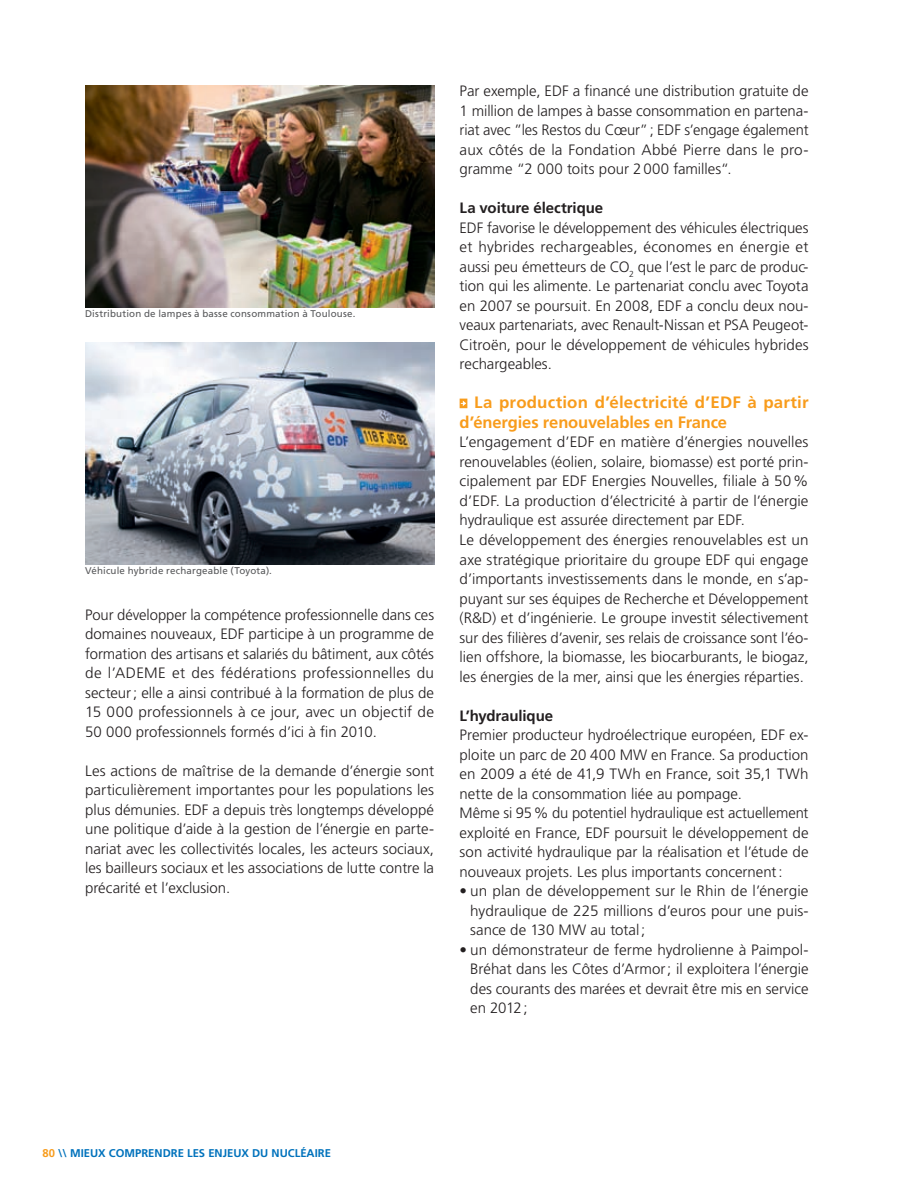
<style>
.page{position:relative;width:915px;height:1191px;background:#fff}
.page>*{position:absolute;margin:0;border:0;box-sizing:border-box;transform-origin:0 0}
.t1{font:700 16.5px/19.5px "Frutiger LT Std";color:#f89c1c}
.t2{font:300 15px/19.5px "Frutiger LT Std";color:#231f20;text-align:justify}
.t3{font:700 15px "Frutiger LT Std";letter-spacing:-.005em;color:#231f20}
.t4{font:700 11.25px "Frutiger LT Std";color:#0072bc}
.t5{font:9.75px "Frutiger LT Std";letter-spacing:.02em;color:#57585a}
.s1{color:#f89c1c}
</style>
<div class="page">
<svg style="left:459px;top:398px;width:8px;height:10px"></svg>
<img style="left:85px;top:343px;width:349px;height:222px">
<img style="left:85px;top:85px;width:349px;height:222px">
<p class="t5" style="left:85px;top:307px;width:272px">Distribution de lampes à basse consommation à Toulouse.</p>
<p class="t5" style="left:85px;top:565px;width:188px">Véhicule hybride rechargeable (Toyota).</p>
<p class="t2" style="left:85px;top:605px;width:350px">Pour développer la compétence professionnelle dans ces domaines nouveaux, EDF participe à un programme de formation des artisans et salariés du bâtiment, aux côtés de l’ADEME et des fédérations professionnelles du secteur; elle a ainsi contribué à la formation de plus de 15 000 professionnels à ce jour, avec un objectif de 50 000 professionnels formés d’ici à fin 2010.</p>
<p class="t2" style="left:85px;top:761px;width:350px">Les actions de maîtrise de la demande d’énergie sont particulièrement importantes pour les populations les plus démunies. EDF a depuis très longtemps développé une politique d’aide à la gestion de l’énergie en parte&shy;nariat avec les collectivités locales, les acteurs sociaux, les bailleurs sociaux et les associations de lutte contre la précarité et l’exclusion.</p>
<p class="t2" style="left:459px;top:82px;width:350px">Par exemple, EDF a financé une distribution gratuite de 1 million de lampes à basse consommation en partena&shy;riat avec ”les Restos du Cœur”; EDF s’engage également aux côtés de la Fondation Abbé Pierre dans le pro&shy;gramme “2 000 toits pour 2000 familles“.</p>
<p class="t3" style="left:459px;top:199px;width:145px">La voiture électrique</p>
<p class="t2" style="left:459px;top:218px;width:350px">EDF favorise le développement des véhicules électriques et hybrides rechargeables, économes en énergie et aussi peu émetteurs de CO<sub>2</sub> que l’est le parc de produc&shy;tion qui les alimente. Le partenariat conclu avec Toyota en 2007 se poursuit. En 2008, EDF a conclu deux nou&shy;veaux partenariats, avec Renault-Nissan et PSA Peugeot-Citroën, pour le développement de véhicules hybrides rechargeables.</p>
<p class="t1" style="left:459px;top:393px;width:350px;text-indent:15px">La production d’électricité d’EDF à partir d’énergies renouvelables en France</p>
<p class="t2" style="left:459px;top:433px;width:350px;text-align:left">L’engagement d’EDF en matière d’énergies nouvelles renouvelables (éolien, solaire, biomasse) est porté prin&shy;cipalement par EDF Energies Nouvelles, filiale à 50% d’EDF. La production d’électricité à partir de l’énergie hydraulique est assurée directement par EDF.<br>Le développement des énergies renouvelables est un axe stratégique prioritaire du groupe EDF qui engage d’importants investissements dans le monde, en s’ap&shy;puyant sur ses équipes de Recherche et Développement (R&amp;D) et d’ingénierie. Le groupe investit sélectivement sur des filières d’avenir, ses relais de croissance sont l’éo&shy;lien offshore, la biomasse, les biocarburants, le biogaz, les énergies de la mer, ainsi que les énergies réparties.</p>
<p class="t3" style="left:459px;top:706px;width:95px">L’hydraulique</p>
<p class="t2" style="left:459px;top:725px;width:350px;text-align:left">Premier producteur hydroélectrique européen, EDF ex&shy;ploite un parc de 20 400 MW en France. Sa production en 2009 a été de 41,9 TWh en France, soit 35,1 TWh nette de la consommation liée au pompage.<br>Même si 95% du potentiel hydraulique est actuellement exploité en France, EDF poursuit le développement de son activité hydraulique par la réalisation et l’étude de nouveaux projets. Les plus importants concernent:</p>
<p class="t2" style="left:470px;top:881px;width:340px;text-indent:-11px">• un plan de développement sur le Rhin de l’énergie hydraulique de 225 millions d’euros pour une puis&shy;sance de 130 MW au total;</p>
<p class="t2" style="left:470px;top:940px;width:340px;text-indent:-11px">• un démonstrateur de ferme hydrolienne à Paimpol-Bréhat dans les Côtes d’Armor; il exploitera l’énergie des courants des marées et devrait être mis en service en 2012;</p>
<p class="t4" style="left:43px;top:1146px;width:290px"><span class="s1">80</span> \\ MIEUX COMPRENDRE LES ENJEUX DU NUCLÉAIRE</p>
</div>
